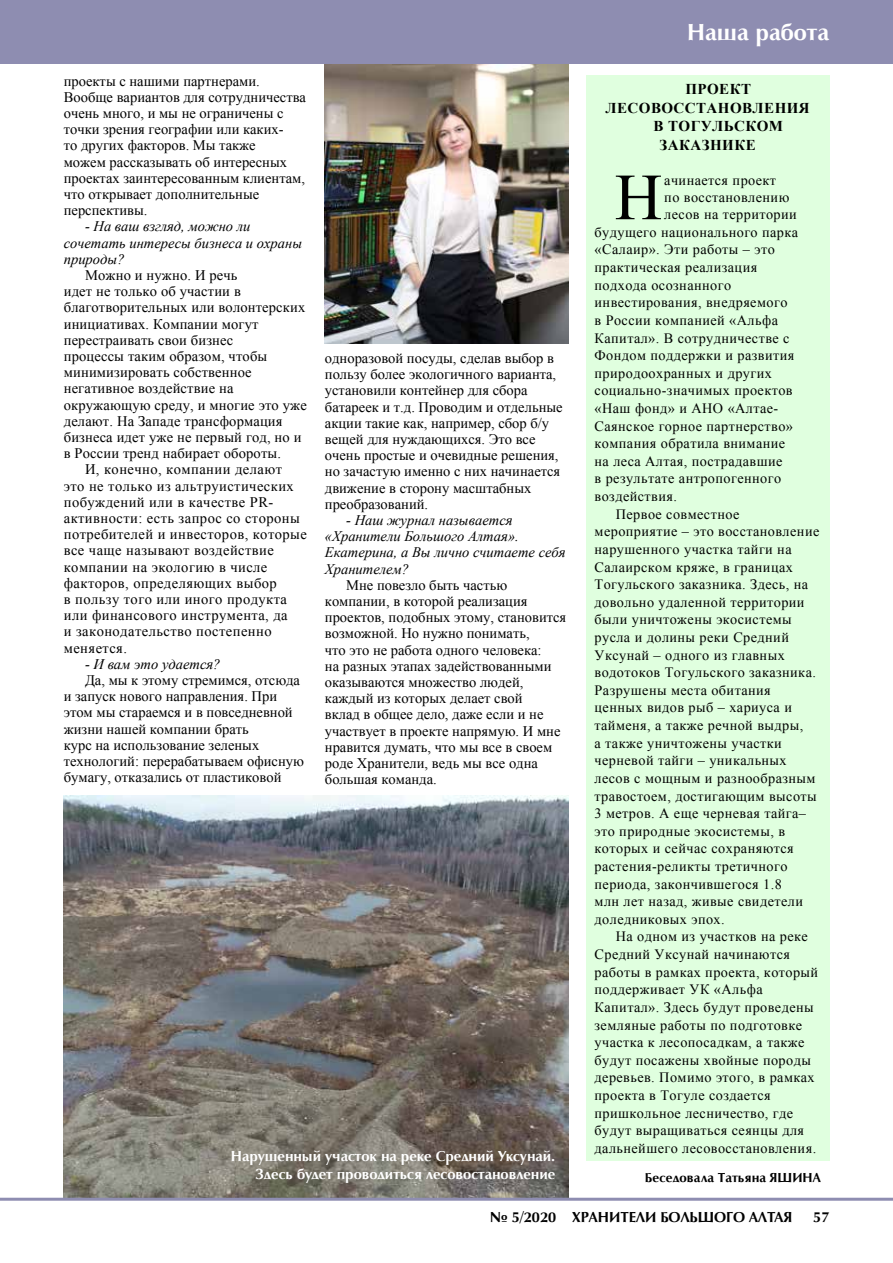
<style>
.page{position:relative;width:893px;height:1263px;background:#fff}
.page>*{position:absolute;margin:0;border:0;box-sizing:border-box;transform-origin:0 0}
.t1{font:65.85px "Times New Roman";color:#000}
.t2{font:700 24px "Vera Humana 95";color:#fff}
.t3{font:700 15px/18px "Vera Humana 95";color:#fff;text-align:right}
.t4{font:700 15px "Times New Roman";letter-spacing:.03em;color:#000}
.t5{font:700 15px "Vera Humana 95";color:#000}
.t6{font:14.55px/16.2px "Times New Roman";color:#000}
.t7{font:14.55px "Times New Roman";letter-spacing:.03em;color:#000}
.t8{font:italic 14.55px/16.2px "Times New Roman";color:#000}
.t9{font:14.25px "Times New Roman";letter-spacing:.03em;color:#000}
.t10{font:700 13.5px "Vera Humana 95";color:#000}
</style>
<div class="page">
<img style="left:64px;top:795px;width:504px;height:403px">
<div style="left:0;top:0;width:893px;height:64px;background:#8e8db1"></div>
<hr style="left:0;top:1198px;width:893px;height:3px;background:#8e8db1">
<div style="left:586px;top:76px;width:243px;height:1085px;background:#e0ffdf"></div>
<img style="left:325px;top:65px;width:243px;height:278px">
<p class="t6" style="left:64px;top:73px;width:244px">проекты с нашими партнерами.<br>Вообще вариантов для сотрудничества очень много, и мы не ограничены с точки зрения географии или каких-<br>то других факторов. Мы также<br>можем рассказывать об интересных проектах заинтересованным клиентам, что открывает дополнительные перспективы.</p>
<p class="t8" style="left:64px;top:218px;width:240px;text-indent:21px">- На ваш взгляд, можно ли сочетать интересы бизнеса и охраны природы?</p>
<p class="t6" style="left:85px;top:267px;width:154px">Можно и нужно. И речь</p>
<p class="t6" style="left:64px;top:283px;width:179px">идет не только об участии в</p>
<p class="t6" style="left:64px;top:299px;width:243px">благотворительных или волонтерских</p>
<p class="t6" style="left:64px;top:315px;width:196px">инициативах. Компании могут</p>
<p class="t6" style="left:64px;top:332px;width:171px">перестраивать свои бизнес</p>
<p class="t6" style="left:64px;top:348px;width:205px">процессы таким образом, чтобы</p>
<p class="t6" style="left:64px;top:364px;width:189px">минимизировать собственное</p>
<p class="t6" style="left:64px;top:380px;width:171px">негативное воздействие на</p>
<p class="t6" style="left:64px;top:396px;width:245px">окружающую среду, и многие это уже</p>
<p class="t6" style="left:64px;top:413px;width:220px">делают. На Западе трансформация</p>
<p class="t6" style="left:64px;top:429px;width:239px">бизнеса идет уже не первый год, но и</p>
<p class="t6" style="left:64px;top:445px;width:219px">в России тренд набирает обороты.</p>
<p class="t7" style="left:85px;top:460px;width:198px">И, конечно, компании делают</p>
<p class="t7" style="left:64px;top:476px;width:232px">это не только из альтруистических</p>
<p class="t7" style="left:64px;top:492px;width:211px">побуждений или в качестве PR-</p>
<p class="t7" style="left:64px;top:508px;width:238px">активности: есть запрос со стороны</p>
<p class="t7" style="left:64px;top:524px;width:245px">потребителей и инвесторов, которые</p>
<p class="t7" style="left:64px;top:541px;width:212px">все чаще называют воздействие</p>
<p class="t7" style="left:64px;top:557px;width:205px">компании на экологию в числе</p>
<p class="t7" style="left:64px;top:573px;width:215px">факторов, определяющих выбор</p>
<p class="t7" style="left:64px;top:589px;width:225px">в пользу того или иного продукта</p>
<p class="t7" style="left:64px;top:605px;width:225px">или финансового инструмента, да</p>
<p class="t7" style="left:64px;top:622px;width:209px">и законодательство постепенно</p>
<p class="t7" style="left:64px;top:638px;width:65px">меняется.</p>
<p class="t8" style="left:85px;top:655px;width:137px">- И вам это удается?</p>
<p class="t6" style="left:64px;top:672px;width:242px;text-indent:21px">Да, мы к этому стремимся, отсюда и запуск нового направления. При этом мы стараемся и в повседневной жизни нашей компании брать<br>курс на использование зеленых технологий: перерабатываем офисную бумагу, отказались от пластиковой</p>
<p class="t6" style="left:325px;top:350px;width:239px">одноразовой посуды, сделав выбор в пользу более экологичного варианта, установили контейнер для сбора батареек и т.д. Проводим и отдельные акции такие как, например, сбор б/у вещей для нуждающихся. Это все очень простые и очевидные решения, но зачастую именно с них начинается движение в сторону масштабных преобразований.</p>
<p class="t8" style="left:325px;top:512px;width:242px;text-indent:21px">- Наш журнал называется «Хранители Большого Алтая».<br>Екатерина, а Вы лично считаете себя<br>Хранителем?</p>
<p class="t6" style="left:325px;top:577px;width:243px;text-indent:21px">Мне повезло быть частью компании, в которой реализация проектов, подобных этому, становится возможной. Но нужно понимать,<br>что это не работа одного человека:<br>на разных этапах задействованными оказываются множество людей, каждый из которых делает свой<br>вклад в общее дело, даже если и не участвует в проекте напрямую. И мне нравится думать, что мы все в своем роде Хранители, ведь мы все одна большая команда.</p>
<p class="t3" style="left:231px;top:1146px;width:326px">Нарушенный участок на реке Средний Уксунай.<br>Здесь будет проводиться лесовостановление</p>
<h2 class="t2" style="left:687px;top:17px;width:144px">Наша работа</h2>
<p class="t4" style="left:685px;top:79px;width:67px">ПРОЕКТ</p>
<p class="t4" style="left:605px;top:97px;width:206px">ЛЕСОВОССТАНОВЛЕНИЯ</p>
<p class="t4" style="left:653px;top:116px;width:131px">В ТОГУЛЬСКОМ</p>
<p class="t4" style="left:659px;top:134px;width:98px">ЗАКАЗНИКЕ</p>
<h1 class="t1" style="left:615px;top:153px;width:49px">Н</h1>
<p class="t9" style="left:664px;top:171px;width:113px">ачинается проект</p>
<p class="t9" style="left:664px;top:188px;width:127px">по восстановлению</p>
<p class="t9" style="left:664px;top:205px;width:134px">лесов на территории</p>
<p class="t9" style="left:595px;top:222px;width:205px">будущего национального парка</p>
<p class="t9" style="left:595px;top:240px;width:182px">«Салаир». Эти работы – это</p>
<p class="t9" style="left:595px;top:258px;width:164px">практическая реализация</p>
<p class="t9" style="left:595px;top:275px;width:138px">подхода осознанного</p>
<p class="t9" style="left:595px;top:293px;width:194px">инвестирования, внедряемого</p>
<p class="t9" style="left:595px;top:311px;width:185px">в России компанией «Альфа</p>
<p class="t9" style="left:595px;top:328px;width:197px">Капитал». В сотрудничестве с</p>
<p class="t9" style="left:595px;top:346px;width:201px">Фондом поддержки и развития</p>
<p class="t9" style="left:595px;top:363px;width:179px">природоохранных и других</p>
<p class="t9" style="left:595px;top:381px;width:200px">социально-значимых проектов</p>
<p class="t9" style="left:595px;top:399px;width:185px">«Наш фонд» и АНО «Алтае-</p>
<p class="t9" style="left:595px;top:416px;width:200px">Саянское горное партнерство»</p>
<p class="t9" style="left:595px;top:434px;width:192px">компания обратила внимание</p>
<p class="t9" style="left:595px;top:451px;width:189px">на леса Алтая, пострадавшие</p>
<p class="t9" style="left:595px;top:469px;width:188px">в результате антропогенного</p>
<p class="t9" style="left:595px;top:487px;width:84px">воздействия.</p>
<p class="t9" style="left:616px;top:504px;width:125px">Первое совместное</p>
<p class="t9" style="left:595px;top:522px;width:226px">мероприятие – это восстановление</p>
<p class="t9" style="left:595px;top:540px;width:199px">нарушенного участка тайги на</p>
<p class="t9" style="left:595px;top:557px;width:200px">Салаирском кряже, в границах</p>
<p class="t9" style="left:595px;top:575px;width:215px">Тогульского заказника. Здесь, на</p>
<p class="t9" style="left:595px;top:592px;width:211px">довольно удаленной территории</p>
<p class="t9" style="left:595px;top:610px;width:199px">были уничтожены экосистемы</p>
<p class="t9" style="left:595px;top:628px;width:196px">русла и долины реки Средний</p>
<p class="t9" style="left:595px;top:645px;width:192px">Уксунай – одного из главных</p>
<p class="t9" style="left:595px;top:663px;width:223px">водотоков Тогульского заказника.</p>
<p class="t9" style="left:595px;top:680px;width:178px">Разрушены места обитания</p>
<p class="t9" style="left:595px;top:698px;width:199px">ценных видов рыб – хариуса и</p>
<p class="t9" style="left:595px;top:716px;width:210px">тайменя, а также речной выдры,</p>
<p class="t9" style="left:595px;top:733px;width:189px">а также уничтожены участки</p>
<p class="t9" style="left:595px;top:751px;width:194px">черневой тайги – уникальных</p>
<p class="t9" style="left:595px;top:768px;width:223px">лесов с мощным и разнообразным</p>
<p class="t9" style="left:595px;top:786px;width:224px">травостоем, достигающим высоты</p>
<p class="t9" style="left:595px;top:804px;width:213px">3 метров. А еще черневая тайга–</p>
<p class="t9" style="left:595px;top:821px;width:192px">это природные экосистемы, в</p>
<p class="t9" style="left:595px;top:839px;width:201px">которых и сейчас сохраняются</p>
<p class="t9" style="left:595px;top:857px;width:194px">растения-реликты третичного</p>
<p class="t9" style="left:595px;top:874px;width:189px">периода, закончившегося 1.8</p>
<p class="t9" style="left:595px;top:892px;width:210px">млн лет назад, живые свидетели</p>
<p class="t9" style="left:595px;top:909px;width:132px">доледниковых эпох.</p>
<p class="t9" style="left:616px;top:927px;width:193px">На одном из участков на реке</p>
<p class="t9" style="left:595px;top:945px;width:197px">Средний Уксунай начинаются</p>
<p class="t9" style="left:595px;top:962px;width:225px">работы в рамках проекта, который</p>
<p class="t9" style="left:595px;top:980px;width:170px">поддерживает УК «Альфа</p>
<p class="t9" style="left:595px;top:997px;width:221px">Капитал». Здесь будут проведены</p>
<p class="t9" style="left:595px;top:1015px;width:209px">земляные работы по подготовке</p>
<p class="t9" style="left:595px;top:1033px;width:211px">участка к лесопосадкам, а также</p>
<p class="t9" style="left:595px;top:1050px;width:218px">будут посажены хвойные породы</p>
<p class="t9" style="left:595px;top:1068px;width:222px">деревьев. Помимо этого, в рамках</p>
<p class="t9" style="left:595px;top:1086px;width:178px">проекта в Тогуле создается</p>
<p class="t9" style="left:595px;top:1103px;width:200px">пришкольное лесничество, где</p>
<p class="t9" style="left:595px;top:1121px;width:211px">будут выращиваться сеянцы для</p>
<p class="t9" style="left:595px;top:1138px;width:223px">дальнейшего лесовосстановления.</p>
<p class="t10" style="left:645px;top:1169px;width:177px">Беседовала Татьяна ЯШИНА</p>
<p class="t5" style="left:490px;top:1208px;width:304px">№ 5/2020 ХРАНИТЕЛИ БОЛЬШОГО АЛТАЯ</p>
<p class="t5" style="left:813px;top:1208px;width:18px">57</p>
</div>
